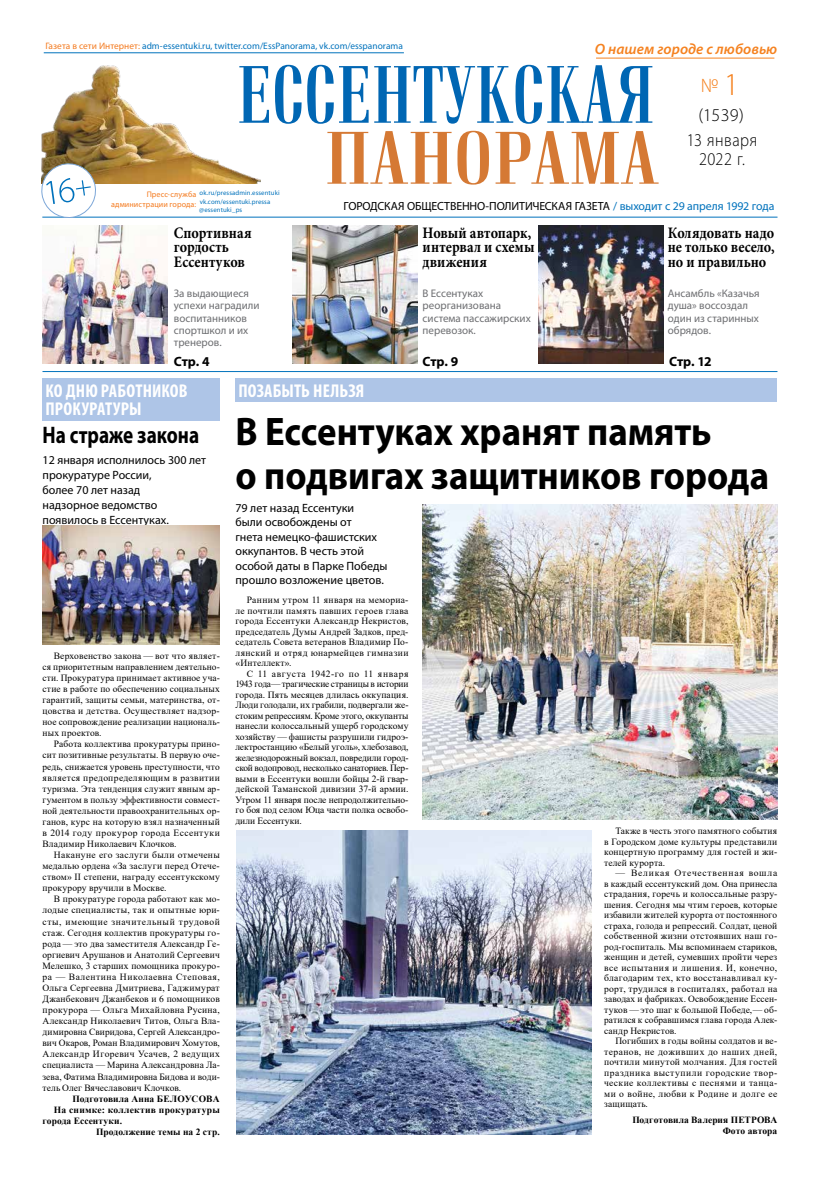
<style>
.page{position:relative;width:834px;height:1179px;background:#fff}
.page>*{position:absolute;margin:0;border:0;box-sizing:border-box;transform-origin:0 0}
.t1{font:700 40px/44px "Myriad Pro";color:#000;scale:.92 1}
.t2{font:700 24px "Myriad Pro";color:#000;scale:.8 1}
.t3{font:300 20px "Myriad Pro";color:#f58220}
.t4{font:700 condensed 18.6px/18.7px "Myriad Pro";letter-spacing:.01em;color:#fff}
.t5{font:300 18px/19px "Myriad Pro";letter-spacing:.025em;color:#000;text-align:center;scale:.9 1}
.t6{font:300 18px "Myriad Pro";letter-spacing:.025em;color:#000}
.t7{font:700 16px/14.4px "Minion Pro";letter-spacing:.005em;color:#000;scale:.88 1}
.t8{font:italic 600 15px "Myriad Pro";letter-spacing:.005em;color:#f58220}
.t9{font:700 13.5px "Myriad Pro";letter-spacing:-.02em;color:#000}
.t10{font:12px/14.4px "Myriad Pro";color:#000}
.t11{font:11.8px "Myriad Pro";letter-spacing:-.01em;color:#000}
.t12{font:11px/12.1px "Myriad Pro";color:#6d6e71}
.t13{font:9.5px/10.5px "Times New Roman";letter-spacing:.02em;color:#000;text-align:justify}
.t14{font:700 9.5px/10.5px "Times New Roman";letter-spacing:.01em;color:#000;text-align:right}
.t15{font:9.4px "Myriad Pro";letter-spacing:.005em;color:#0072bc}
.t16{font:8.1px/10.2px "Myriad Pro";letter-spacing:.01em;color:#f47b20;text-align:right}
.t17{font:6.8px/8.5px "Myriad Pro";letter-spacing:.015em;color:#0072bc}
.s1{color:#f47b20}
.s2{font-size:32px}
.s3{color:#0072bc}
</style>
<div class="page">
<svg style="left:41px;top:52px;width:736px;height:188px"></svg>
<img style="left:293px;top:226px;width:124px;height:138px">
<img style="left:538px;top:226px;width:125px;height:137px">
<img style="left:42px;top:226px;width:125px;height:137px">
<hr style="left:42px;top:371px;width:735px;height:1px;background:#0072bc">
<div style="left:43px;top:378px;width:177px;height:23px;background:#aec5e7"></div>
<div style="left:43px;top:397px;width:177px;height:23px;background:#aec5e7"></div>
<img style="left:43px;top:526px;width:177px;height:119px">
<div style="left:235px;top:378px;width:542px;height:23px;background:#aec5e7"></div>
<img style="left:422px;top:504px;width:355px;height:316px">
<img style="left:237px;top:830px;width:354px;height:304px">
<p class="t15" style="left:45px;top:40px;width:359px"><span class="s1">Газета в сети Интернет:</span> adm-essentuki.ru, twitter.com/EssPanorama, vk.com/esspanorama</p>
<h3 class="t8" style="left:595px;top:39px;width:184px">О нашем городе с любовью</h3>
<h3 class="t3" style="left:700px;top:73px;width:40px">№ <span class="s2">1</span></h3>
<h3 class="t6" style="left:698px;top:104px;width:47px">(1539)</h3>
<h3 class="t5" style="left:686px;top:130px;width:80px">13 января<br>2022 г.</h3>
<p class="t17" style="left:199px;top:189px;width:82px">ok.ru/pressadmin.essentuki vk.com/essentuki.pressa @essentuki_ps</p>
<p class="t16" style="left:111px;top:189px;width:86px">Пресс-служба администрации города:</p>
<h3 class="t7" style="left:174px;top:225px;width:90px">Спортивная гордость<br>Ессентуков</h3>
<p class="t12" style="left:174px;top:287px;width:87px">За выдающиеся успехи наградили воспитанников спортшкол и их тренеров.</p>
<h3 class="t9" style="left:174px;top:353px;width:37px">Стр. 4</h3>
<p class="t11" style="left:343px;top:199px;width:432px">ГОРОДСКАЯ ОБЩЕСТВЕННО-ПОЛИТИЧЕСКАЯ ГАЗЕТА <span class="s3">/ выходит с 29 апреля 1992 года</span></p>
<h3 class="t7" style="left:422px;top:225px;width:129px">Новый автопарк, интервал и схемы движения</h3>
<p class="t12" style="left:422px;top:287px;width:110px">В Ессентуках реорганизована система пассажирских перевозок.</p>
<h3 class="t9" style="left:422px;top:353px;width:37px">Стр. 9</h3>
<h3 class="t7" style="left:667px;top:225px;width:123px;text-align:justify">Колядовать надо не только весело, но и правильно</h3>
<p class="t12" style="left:667px;top:287px;width:93px">Ансамбль «Казачья душа» воссоздал один из старинных обрядов.</p>
<h3 class="t9" style="left:669px;top:353px;width:44px">Стр. 12</h3>
<h3 class="t4" style="left:46px;top:381px;width:143px">КО ДНЮ РАБОТНИКОВ<br>ПРОКУРАТУРЫ</h3>
<h2 class="t2" style="left:43px;top:419px;width:197px">На страже закона</h2>
<p class="t10" style="left:43px;top:452px;width:165px;line-height:15px">12 января исполнилось 300 лет прокуратуре России,<br>более 70 лет назад<br>надзорное ведомство появилось в Ессентуках.</p>
<p class="t13" style="left:43px;top:650px;width:179px;line-height:11.1px;text-indent:11px">Верховенство закона — вот что являет&shy;ся приоритетным направлением деятельно&shy;сти. Прокуратура принимает активное уча&shy;стие в работе по обеспечению социальных гарантий, защиты семьи, материнства, от&shy;цовства и детства. Осуществляет надзор&shy;ное сопровождение реализации националь&shy;ных проектов.</p>
<p class="t13" style="left:43px;top:738px;width:179px;line-height:11.1px;text-indent:11px">Работа коллектива прокуратуры прино&shy;сит позитивные результаты. В первую оче&shy;редь, снижается уровень преступности, что является предопределяющим в развитии туризма. Эта тенденция служит явным ар&shy;гументом в пользу эффективности совмест&shy;ной деятельности правоохранительных ор&shy;ганов, курс на которую взял назначенный в 2014 году прокурор города Ессентуки Владимир Николаевич Клочков.</p>
<p class="t13" style="left:43px;top:849px;width:179px;line-height:11.1px;text-indent:11px">Накануне его заслуги были отмечены медалью ордена «За заслуги перед Отече&shy;ством» II степени, награду ессентукскому прокурору вручили в Москве.</p>
<p class="t13" style="left:43px;top:893px;width:179px;line-height:11.1px;text-indent:11px">В прокуратуре города работают как мо&shy;лодые специалисты, так и опытные юри&shy;сты, имеющие значительный трудовой стаж. Сегодня коллектив прокуратуры го&shy;рода — это два заместителя Александр Ге&shy;оргиевич Арушанов и Анатолий Сергеевич Мелешко, 3 старших помощника прокуро&shy;ра — Валентина Николаевна Степовая, Ольга Сергеевна Дмитриева, Гаджимурат Джанбекович Джанбеков и 6 помощников прокурора — Ольга Михайловна Русина, Александр Николаевич Титов, Ольга Вла&shy;димировна Свиридова, Сергей Александро&shy;вич Окаров, Роман Владимирович Хомутов, Александр Игоревич Усачев, 2 ведущих специалиста — Марина Александровна Ла&shy;зева, Фатима Владимировна Бидова и води&shy;тель Олег Вячеславович Клочков.</p>
<p class="t14" style="left:72px;top:1093px;width:149px">Подготовила Анна БЕЛОУСОВА</p>
<p class="t14" style="left:54px;top:1104px;width:167px">На снимке: коллектив прокуратуры</p>
<p class="t14" style="left:43px;top:1115px;width:81px">города Ессентуки.</p>
<p class="t14" style="left:96px;top:1126px;width:125px">Продолжение темы на 2 стр.</p>
<h3 class="t4" style="left:238px;top:381px;width:127px">ПОЗАБЫТЬ НЕЛЬЗЯ</h3>
<h1 class="t1" style="left:235px;top:408px;width:581px">В Ессентуках хранят память<br>о подвигах защитников города</h1>
<p class="t10" style="left:235px;top:500px;width:154px">79 лет назад Ессентуки<br>были освобождены от<br>гнета немецко-фашистских оккупантов. В честь этой особой даты в Парке Победы прошло возложение цветов.</p>
<p class="t13" style="left:235px;top:594px;width:174px;text-indent:11px">Ранним утром 11 января на мемориа&shy;ле почтили память павших героев глава города Ессентуки Александр Некристов, председатель Думы Андрей Задков, пред&shy;седатель Совета ветеранов Владимир По&shy;лянский и отряд юнармейцев гимназии «Интеллект».</p>
<p class="t13" style="left:235px;top:668px;width:174px;text-indent:11px">С 11 августа 1942-го по 11 января 1943 года—трагические страницы в истории города. Пять месяцев длилась оккупация.<br>Люди голодали, их грабили, подвергали же&shy;стоким репрессиям. Кроме этого, оккупанты нанесли колоссальный ущерб городскому хозяйству — фашисты разрушили гидроэ&shy;лектростанцию «Белый уголь», хлебозавод, железнодорожный вокзал, повредили город&shy;ской водопровод, несколько санаториев. Пер&shy;выми в Ессентуки вошли бойцы 2-й гвар&shy;дейской Таманской дивизии 37-й армии.<br>Утром 11 января после непродолжительно&shy;го боя под селом Юца части полка освобо&shy;дили Ессентуки.</p>
<p class="t13" style="left:604px;top:825px;width:174px;text-indent:11px">Также в честь этого памятного события в Городском доме культуры представили концертную программу для гостей и жи&shy;телей курорта.</p>
<p class="t13" style="left:604px;top:867px;width:174px;text-indent:11px">— Великая Отечественная вошла в каждый ессентукский дом. Она принесла страдания, горечь и колоссальные разру&shy;шения. Сегодня мы чтим героев, которые избавили жителей курорта от постоянного страха, голода и репрессий. Солдат, ценой собственной жизни отстоявших наш го&shy;род-госпиталь. Мы вспоминаем стариков, женщин и детей, сумевших пройти через все испытания и лишения. И, конечно, благодарим тех, кто восстанавливал ку&shy;рорт, трудился в госпиталях, работал на заводах и фабриках. Освобождение Ессен&shy;туков — это шаг к большой Победе,— об&shy;ратился к собравшимся глава города Алек&shy;сандр Некристов.</p>
<p class="t13" style="left:604px;top:1035px;width:174px;text-indent:11px">Погибших в годы войны солдатов и ве&shy;теранов, не доживших до наших дней, почтили минутой молчания. Для гостей праздника выступили городские твор&shy;ческие коллективы с песнями и танца&shy;ми о войне, любви к Родине и долге ее защищать.</p>
<p class="t14" style="left:632px;top:1114px;width:146px">Подготовила Валерия ПЕТРОВА<br>Фото автора</p>
</div>
